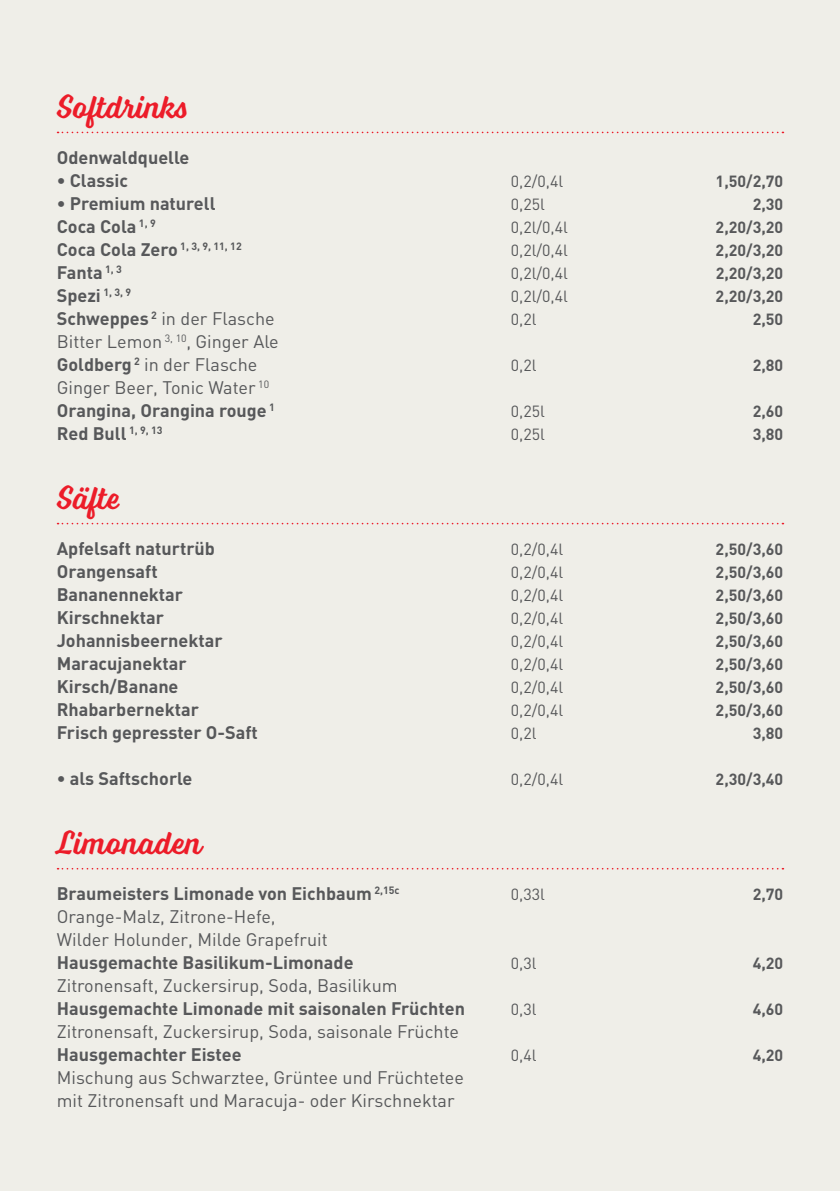
<style>
.page{position:relative;width:840px;height:1191px;background:#fff}
.page>*{position:absolute;margin:0;border:0;box-sizing:border-box;transform-origin:0 0}
.t1{font:34px "Voltage";color:#ec1c29}
.t2{font:700 18px/23px "DIN";color:#57585a}
.t3{font:18px/23px "DIN";color:#57585a}
.t4{font:700 16px "DIN";color:#57585a}
.t5{font:16px "DIN";color:#57585a}
.s1{font-weight:700}
.s2{font-weight:400}
</style>
<div class="page">
<div style="left:0;top:0;width:839px;height:1191px;background:#efeee8"></div>
<svg style="left:57px;top:132px;width:726px;height:1px"></svg>
<svg style="left:57px;top:523px;width:726px;height:1px"></svg>
<svg style="left:57px;top:868px;width:726px;height:1px"></svg>
<h1 class="t1" style="left:57px;top:86px;width:133px">Softdrinks</h1>
<p class="t2" style="left:57px;top:145px;width:134px">Odenwaldquelle</p>
<p class="t2" style="left:57px;top:168px;width:73px">• Classic</p>
<p class="t5" style="left:510px;top:171px;width:54px">0,2/0,4l</p>
<p class="t4" style="left:715px;top:171px;width:69px">1,50/2,70</p>
<p class="t2" style="left:57px;top:191px;width:160px">• Premium naturell</p>
<p class="t5" style="left:510px;top:194px;width:36px">0,25l</p>
<p class="t4" style="left:752px;top:194px;width:32px">2,30</p>
<p class="t2" style="left:57px;top:214px;width:100px">Coca Cola <sup>1,</sup> <sup>9</sup></p>
<p class="t5" style="left:510px;top:217px;width:59px">0,2l/0,4l</p>
<p class="t4" style="left:715px;top:217px;width:69px">2,20/3,20</p>
<p class="t2" style="left:57px;top:237px;width:186px">Coca Cola Zero <sup>1,</sup> <sup>3,</sup> <sup>9,</sup> <sup>11,</sup> <sup>12</sup></p>
<p class="t5" style="left:510px;top:240px;width:59px">0,2l/0,4l</p>
<p class="t4" style="left:715px;top:240px;width:69px">2,20/3,20</p>
<p class="t2" style="left:57px;top:260px;width:67px">Fanta <sup>1,</sup> <sup>3</sup></p>
<p class="t5" style="left:510px;top:263px;width:59px">0,2l/0,4l</p>
<p class="t4" style="left:715px;top:263px;width:69px">2,20/3,20</p>
<p class="t2" style="left:57px;top:283px;width:76px">Spezi <sup>1,</sup> <sup>3,</sup> <sup>9</sup></p>
<p class="t5" style="left:510px;top:286px;width:59px">0,2l/0,4l</p>
<p class="t4" style="left:715px;top:286px;width:69px">2,20/3,20</p>
<p class="t3" style="left:57px;top:307px;width:219px"><span class="s1">Schweppes</span> <sup>2</sup> in der Flasche</p>
<p class="t5" style="left:510px;top:309px;width:27px">0,2l</p>
<p class="t4" style="left:752px;top:309px;width:32px">2,50</p>
<p class="t3" style="left:57px;top:330px;width:223px">Bitter Lemon <sup>3,</sup> <sup>10</sup>, Ginger Ale<br><span class="s1">Goldberg</span> <sup>2</sup> in der Flasche</p>
<p class="t5" style="left:510px;top:355px;width:27px">0,2l</p>
<p class="t4" style="left:752px;top:355px;width:32px">2,80</p>
<p class="t2" style="left:57px;top:375px;width:219px"><span class="s2">Ginger Beer, Tonic Water</span> <sup>10<br></sup>Orangina, Orangina rouge <sup>1</sup></p>
<p class="t5" style="left:510px;top:401px;width:36px">0,25l</p>
<p class="t4" style="left:752px;top:401px;width:32px">2,60</p>
<p class="t2" style="left:57px;top:421px;width:107px">Red Bull <sup>1,</sup> <sup>9,</sup> <sup>13</sup></p>
<p class="t5" style="left:510px;top:424px;width:36px">0,25l</p>
<p class="t4" style="left:752px;top:424px;width:32px">3,80</p>
<h1 class="t1" style="left:57px;top:477px;width:65px">Säfte</h1>
<p class="t2" style="left:57px;top:536px;width:160px">Apfelsaft naturtrüb</p>
<p class="t5" style="left:510px;top:539px;width:54px">0,2/0,4l</p>
<p class="t4" style="left:715px;top:539px;width:69px">2,50/3,60</p>
<p class="t2" style="left:57px;top:559px;width:102px">Orangensaft</p>
<p class="t5" style="left:510px;top:562px;width:54px">0,2/0,4l</p>
<p class="t4" style="left:715px;top:562px;width:69px">2,50/3,60</p>
<p class="t2" style="left:57px;top:582px;width:128px">Bananennektar</p>
<p class="t5" style="left:510px;top:585px;width:54px">0,2/0,4l</p>
<p class="t4" style="left:715px;top:585px;width:69px">2,50/3,60</p>
<p class="t2" style="left:57px;top:605px;width:109px">Kirschnektar</p>
<p class="t5" style="left:510px;top:608px;width:54px">0,2/0,4l</p>
<p class="t4" style="left:715px;top:608px;width:69px">2,50/3,60</p>
<p class="t2" style="left:57px;top:628px;width:167px">Johannisbeernektar</p>
<p class="t5" style="left:510px;top:631px;width:54px">0,2/0,4l</p>
<p class="t4" style="left:715px;top:631px;width:69px">2,50/3,60</p>
<p class="t2" style="left:57px;top:651px;width:131px">Maracujanektar</p>
<p class="t5" style="left:510px;top:654px;width:54px">0,2/0,4l</p>
<p class="t4" style="left:715px;top:654px;width:69px">2,50/3,60</p>
<p class="t2" style="left:57px;top:674px;width:123px">Kirsch/Banane</p>
<p class="t5" style="left:510px;top:677px;width:54px">0,2/0,4l</p>
<p class="t4" style="left:715px;top:677px;width:69px">2,50/3,60</p>
<p class="t2" style="left:57px;top:697px;width:143px">Rhabarbernektar</p>
<p class="t5" style="left:510px;top:700px;width:54px">0,2/0,4l</p>
<p class="t4" style="left:715px;top:700px;width:69px">2,50/3,60</p>
<p class="t2" style="left:57px;top:720px;width:202px">Frisch gepresster O-Saft</p>
<p class="t5" style="left:510px;top:723px;width:27px">0,2l</p>
<p class="t4" style="left:752px;top:723px;width:32px">3,80</p>
<p class="t2" style="left:57px;top:766px;width:137px">• als Saftschorle</p>
<p class="t5" style="left:510px;top:769px;width:54px">0,2/0,4l</p>
<p class="t4" style="left:715px;top:769px;width:69px">2,30/3,40</p>
<h1 class="t1" style="left:57px;top:822px;width:147px">Limonaden</h1>
<p class="t2" style="left:57px;top:881px;width:344px">Braumeisters Limonade von Eichbaum <sup>2,15c</sup></p>
<p class="t5" style="left:510px;top:884px;width:36px">0,33l</p>
<p class="t4" style="left:752px;top:884px;width:32px">2,70</p>
<p class="t3" style="left:57px;top:905px;width:272px">Orange-Malz, Zitrone-Hefe,<br>Wilder Holunder, Milde Grapefruit</p>
<p class="t2" style="left:57px;top:950px;width:298px">Hausgemachte Basilikum-Limonade</p>
<p class="t5" style="left:510px;top:953px;width:27px">0,3l</p>
<p class="t4" style="left:752px;top:953px;width:32px">4,20</p>
<p class="t3" style="left:57px;top:974px;width:342px">Zitronensaft, Zuckersirup, Soda, Basilikum</p>
<p class="t2" style="left:57px;top:996px;width:409px">Hausgemachte Limonade mit saisonalen Früchten</p>
<p class="t5" style="left:510px;top:999px;width:27px">0,3l</p>
<p class="t4" style="left:752px;top:999px;width:32px">4,60</p>
<p class="t3" style="left:57px;top:1020px;width:403px">Zitronensaft, Zuckersirup, Soda, saisonale Früchte</p>
<p class="t2" style="left:57px;top:1042px;width:186px">Hausgemachter Eistee</p>
<p class="t5" style="left:510px;top:1045px;width:27px">0,4l</p>
<p class="t4" style="left:752px;top:1045px;width:32px">4,20</p>
<p class="t3" style="left:57px;top:1066px;width:408px">Mischung aus Schwarztee, Grüntee und Früchtetee mit Zitronensaft und Maracuja- oder Kirschnektar</p>
</div>
